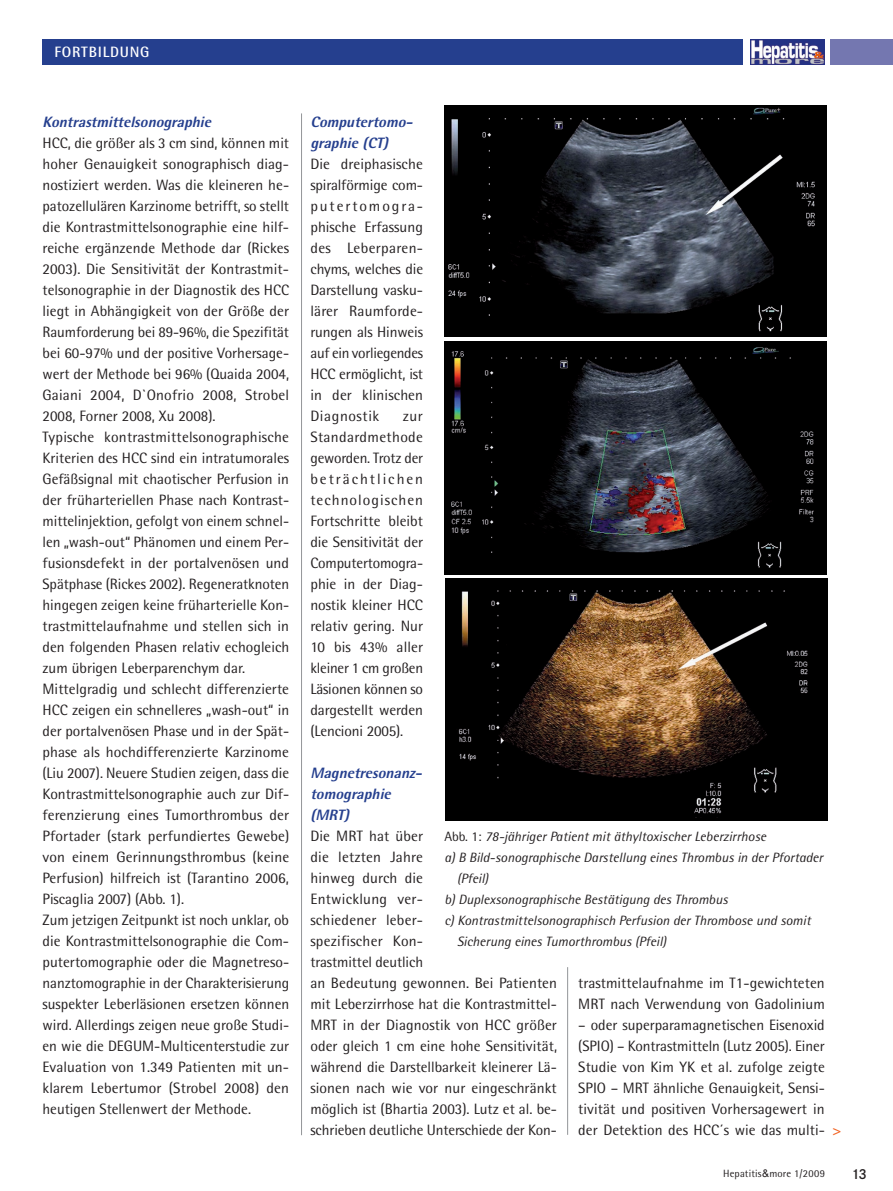
<style>
.page{position:relative;width:893px;height:1191px;background:#fff}
.page>*{position:absolute;margin:0;border:0;box-sizing:border-box;transform-origin:0 0}
.Fliesstext{font:15px/21px "Rotis Semi Sans";letter-spacing:.005em;color:#231f20;text-align:justify}
.Fliesstext-2{font:italic 800 15px/21px "Rotis Semi Sans";color:#253f8e}
.Rubriken{font:700 15px "Rotis Semi Sans";letter-spacing:.05em;color:#fff}
.t1{font:600 15px "Corporate S";color:#231f20}
.BU_s_schwarz{font:italic 13.5px/21px "Rotis Semi Sans";color:#231f20}
.t2{font:10.5px "Rotis Semi Sans";letter-spacing:.015em;color:#231f20}
.s1{font-style:normal}
.s2{font-family:"Arial"}
</style>
<div class="page">
<div style="left:831px;top:39px;width:62px;height:25px;background:#7477b0"></div>
<div style="left:43px;top:39px;width:700px;height:25px;background:#253f8e"></div>
<img style="left:750px;top:40px;width:75px;height:25px">
<hr style="left:567px;top:967px;width:1px;height:167px;background:#939598">
<hr style="left:301px;top:113px;width:1px;height:1022px;background:#939598">
<img style="left:444px;top:106px;width:383px;height:231px">
<img style="left:444px;top:341px;width:383px;height:233px">
<img style="left:445px;top:578px;width:382px;height:242px">
<p class="Rubriken" style="left:55px;top:43px;width:96px">FORTBILDUNG</p>
<p class="Fliesstext-2" style="left:43px;top:111px;width:174px">Kontrastmittelsonographie</p>
<p class="Fliesstext" style="left:43px;top:132px;width:248px">HCC, die größer als 3 cm sind, können mit hoher Genauigkeit sonographisch diag&shy;nostiziert werden. Was die kleineren he&shy;patozellulären Karzinome betrifft, so stellt die Kontrastmittelsonographie eine hilf&shy;reiche ergänzende Methode dar (Rickes 2003). Die Sensitivität der Kontrastmit&shy;telsonographie in der Diagnostik des HCC liegt in Abhängigkeit von der Größe der Raumforderung bei 89-96%, die Spezifität bei 60-97% und der positive Vorhersage&shy;wert der Methode bei 96% (Quaida 2004, Gaiani 2004, D`Onofrio 2008, Strobel 2008, Forner 2008, Xu 2008).</p>
<p class="Fliesstext" style="left:43px;top:426px;width:248px">Typische kontrastmittelsonographische Kriterien des HCC sind ein intratumorales Gefäßsignal mit chaotischer Perfusion in der früharteriellen Phase nach Kontrast&shy;mittelinjektion, gefolgt von einem schnel&shy;len „wash-out“ Phänomen und einem Per&shy;fusionsdefekt in der portalvenösen und Spätphase (Rickes 2002). Regeneratknoten hingegen zeigen keine früharterielle Kon&shy;trastmittelaufnahme und stellen sich in den folgenden Phasen relativ echogleich zum übrigen Leberparenchym dar.</p>
<p class="Fliesstext" style="left:43px;top:678px;width:248px">Mittelgradig und schlecht differenzierte HCC zeigen ein schnelleres „wash-out“ in der portalvenösen Phase und in der Spät&shy;phase als hochdifferenzierte Karzinome (Liu 2007). Neuere Studien zeigen, dass die Kontrastmittelsonographie auch zur Dif&shy;ferenzierung eines Tumorthrombus der Pfortader (stark perfundiertes Gewebe) von einem Gerinnungsthrombus (keine Perfusion) hilfreich ist (Tarantino 2006, Piscaglia 2007) (Abb. 1).</p>
<p class="Fliesstext" style="left:43px;top:909px;width:248px">Zum jetzigen Zeitpunkt ist noch unklar, ob die Kontrastmittelsonographie die Com&shy;putertomographie oder die Magnetreso&shy;nanztomographie in der Charakterisierung suspekter Leberläsionen ersetzen können wird. Allerdings zeigen neue große Studi&shy;en wie die DEGUM-Multicenterstudie zur Evaluation von 1.349 Patienten mit un&shy;klarem Lebertumor (Strobel 2008) den heutigen Stellenwert der Methode.</p>
<p class="Fliesstext-2" style="left:310px;top:111px;width:107px">Computertomo&shy;graphie(CT)</p>
<p class="Fliesstext" style="left:310px;top:153px;width:114px">Die dreiphasische spiralförmige com&shy;putertomogra&shy;phische Erfassung des Leberparen&shy;chyms, welches die Darstellung vasku&shy;lärer Raumforde&shy;rungen als Hinweis auf ein vorliegendes HCC ermöglicht, ist in der klinischen Diagnostik</p>
<p class="Fliesstext" style="left:310px;top:405px;width:114px;text-indent:92px">zur Standardmethode geworden. Trotz der beträchtlichen technologischen Fortschritte bleibt die Sensitivität der Computertomogra&shy;phie in der Diag&shy;nostik kleiner HCC relativ gering. Nur 10 bis 43% aller kleiner 1 cm großen Läsionen können so dargestellt werden (Lencioni 2005).</p>
<p class="Fliesstext-2" style="left:310px;top:762px;width:117px">Magnetresonanz&shy;tomographie (MRT)</p>
<p class="Fliesstext" style="left:310px;top:825px;width:248px;text-align:left">Die MRT hat über<br>die letzten Jahre<br>hinweg durch die<br>Entwicklung ver-<br>schiedener leber-<br>spezifischer Kon-<br>trastmittel deutlich<br>an Bedeutung gewonnen. Bei Patienten mit Leberzirrhose hat die Kontrastmittel-<br>MRT in der Diagnostik von HCC größer oder gleich 1 cm eine hohe Sensitivität, während die Darstellbarkeit kleinerer Lä&shy;sionen nach wie vor nur eingeschränkt möglich ist (Bhartia 2003). Lutz et al. be&shy;schrieben deutliche Unterschiede der Kon-</p>
<p class="BU_s_schwarz" style="left:444px;top:825px;width:323px"><span class="s1">Abb. 1:</span> 78-jähriger Patient mit äthyltoxischer Leberzirrhose</p>
<p class="BU_s_schwarz" style="left:457px;top:846px;width:367px;text-indent:-13px">a) B Bild-sonographische Darstellung eines Thrombus in der Pfortader (Pfeil)</p>
<p class="BU_s_schwarz" style="left:444px;top:888px;width:285px">b) Duplexsonographische Bestätigung des Thrombus</p>
<p class="BU_s_schwarz" style="left:457px;top:909px;width:355px;text-indent:-13px">c) Kontrastmittelsonographisch Perfusion der Thrombose und somit<br>Sicherung eines Tumorthrombus (Pfeil)</p>
<p class="Fliesstext" style="left:578px;top:972px;width:248px">trastmittelaufnahme im T1-gewichteten<br>MRT nach Verwendung von Gadolinium</p>
<p class="Fliesstext" style="left:578px;top:1014px;width:248px">– oder superparamagnetischen Eisenoxid (SPIO) – Kontrastmitteln (Lutz 2005). Einer Studie von Kim YK et al. zufolge zeigte SPIO – MRT ähnliche Genauigkeit, Sensi&shy;tivität und positiven Vorhersagewert in der Detektion des HCC´s wie das multi-</p>
<p class="t2" style="left:723px;top:1167px;width:103px">Hepatitis<span class="s2">&amp;</span>more 1/2009</p>
<p class="t1" style="left:851px;top:1165px;width:17px">13</p>
</div>
